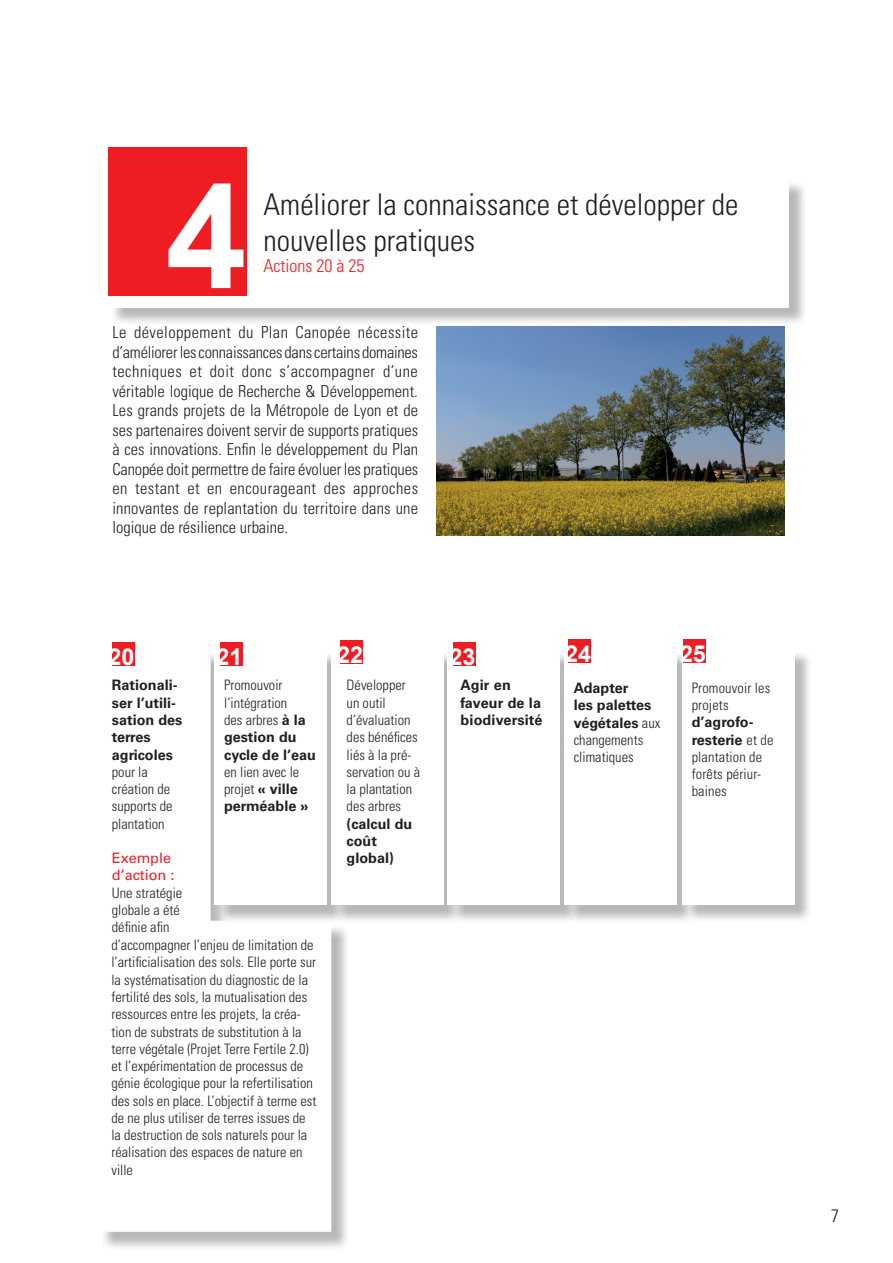
<style>
.page{position:relative;width:893px;height:1263px;background:#fff}
.page>*{position:absolute;margin:0;border:0;box-sizing:border-box;transform-origin:0 0}
.t1{font:700 145.5px "Arial";color:#fff}
.t2{font:300 condensed 30px/36px "Univers LT Std";color:#231f20}
.t3{font:700 23.25px "Arial";color:#fff}
.t4{font:300 condensed 18px "Univers LT Std";color:#ee1d23}
.t5{font:300 condensed 18px "Univers LT Std";color:#231f20}
.t6{font:300 condensed 16.5px/19.5px "Univers LT Std";color:#231f20;text-align:justify}
.t7{font:300 condensed 14.4px/17.2px "Univers LT Std";color:#231f20}
.t8{font:700 14.4px/17.2px "Univers LT Std";color:#231f20}
.t9{font:14.4px/17.2px "Univers LT Std";color:#ee1d23}
.s1{font-weight:700;font-stretch:normal}
.s2{font-weight:300;font-stretch:condensed}
</style>
<div class="page">
<div style="left:101px;top:651px;width:249px;height:600px;background:#231f20;opacity:.32"></div>
<svg style="left:101px;top:648px;width:230px;height:584px"></svg>
<div style="left:111px;top:180px;width:696px;height:146px;background:#231f20;opacity:.32"></div>
<div style="left:108px;top:178px;width:681px;height:130px;background:#fff"></div>
<div style="left:108px;top:147px;width:139px;height:149px;background:#ee1d23"></div>
<div style="left:217px;top:651px;width:129px;height:273px;background:#231f20;opacity:.32"></div>
<div style="left:215px;top:648px;width:112px;height:257px;background:#fff"></div>
<div style="left:334px;top:651px;width:128px;height:273px;background:#231f20;opacity:.32"></div>
<div style="left:331px;top:648px;width:113px;height:257px;background:#fff"></div>
<div style="left:450px;top:651px;width:129px;height:273px;background:#231f20;opacity:.32"></div>
<div style="left:448px;top:648px;width:112px;height:257px;background:#fff"></div>
<div style="left:567px;top:651px;width:128px;height:273px;background:#231f20;opacity:.32"></div>
<div style="left:564px;top:648px;width:113px;height:257px;background:#fff"></div>
<div style="left:685px;top:650px;width:128px;height:274px;background:#231f20;opacity:.32"></div>
<div style="left:682px;top:648px;width:113px;height:257px;background:#fff"></div>
<div style="left:112px;top:642px;width:22px;height:24px;background:#ee1d23"></div>
<div style="left:220px;top:642px;width:22px;height:24px;background:#ee1d23"></div>
<div style="left:341px;top:640px;width:22px;height:24px;background:#ee1d23"></div>
<div style="left:453px;top:642px;width:22px;height:24px;background:#ee1d23"></div>
<div style="left:569px;top:639px;width:22px;height:24px;background:#ee1d23"></div>
<div style="left:684px;top:639px;width:22px;height:24px;background:#ee1d23"></div>
<img style="left:436px;top:326px;width:349px;height:210px">
<h1 class="t1" style="left:166px;top:140px;width:82px">4</h1>
<h2 class="t2" style="left:264px;top:186px;width:476px">Améliorer la connaissance et développer de nouvelles pratiques</h2>
<p class="t4" style="left:264px;top:255px;width:102px">Actions 20 à 25</p>
<p class="t6" style="left:112px;top:323px;width:307px">Le développement du Plan Canopée nécessite d’améliorer les connaissances dans certains domaines techniques et doit donc s’accompagner d’une véritable logique de Recherche &amp; Développement.<br>Les grands projets de la Métropole de Lyon et de ses partenaires doivent servir de supports pratiques à ces innovations. Enfin le développement du Plan Canopée doit permettre de faire évoluer les pratiques en testant et en encourageant des approches innovantes de replantation du territoire dans une logique de résilience urbaine.</p>
<h3 class="t3" style="left:109px;top:641px;width:27px">20</h3>
<h3 class="t3" style="left:217px;top:641px;width:27px">21</h3>
<h3 class="t3" style="left:337px;top:640px;width:27px">22</h3>
<h3 class="t3" style="left:450px;top:641px;width:27px">23</h3>
<h3 class="t3" style="left:565px;top:638px;width:27px">24</h3>
<h3 class="t3" style="left:680px;top:638px;width:27px">25</h3>
<p class="t8" style="left:112px;top:677px;width:72px">Rationali&shy;ser l’utili&shy;sation des terres agricoles</p>
<p class="t7" style="left:112px;top:763px;width:62px">pour la création de supports de plantation</p>
<p class="t9" style="left:112px;top:849px;width:64px">Exemple d’action :</p>
<p class="t7" style="left:112px;top:884px;width:72px">Une stratégie globale a été définie afin</p>
<p class="t7" style="left:224px;top:677px;width:93px">Promouvoir l’intégration<br>des arbres <span class="s1">à la gestion du cycle de l’eau</span></p>
<p class="t7" style="left:224px;top:763px;width:86px">en lien avec le projet <span class="s1">« ville perméable »</span></p>
<p class="t7" style="left:111px;top:936px;width:206px">d’accompagner l’enjeu de limitation de l’artificialisation des sols. Elle porte sur la systématisation du diagnostic de la fertilité des sols, la mutualisation des ressources entre les projets, la créa&shy;tion de substrats de substitution à la terre végétale (Projet Terre Fertile 2.0) et l’expérimentation de processus de génie écologique pour la refertilisation des sols en place. L’objectif à terme est de ne plus utiliser de terres issues de la destruction de sols naturels pour la réalisation des espaces de nature en ville</p>
<p class="t7" style="left:347px;top:677px;width:75px">Développer un outil d’évaluation des bénéfices liés à la pré&shy;servation ou à la plantation des arbres</p>
<p class="t8" style="left:347px;top:815px;width:67px">(calcul du coût global)</p>
<p class="t8" style="left:461px;top:677px;width:83px">Agir en faveur de la biodiversité</p>
<p class="t8" style="left:574px;top:679px;width:88px">Adapter<br>les palettes végétales <span class="s2">aux changements climatiques</span></p>
<p class="t7" style="left:692px;top:679px;width:80px">Promouvoir les projets</p>
<p class="t7" style="left:692px;top:713px;width:83px"><span class="s1">d’agrofo&shy;resterie</span> et de plantation de forêts périur&shy;baines</p>
<p class="t5" style="left:831px;top:1205px;width:9px">7</p>
</div>
